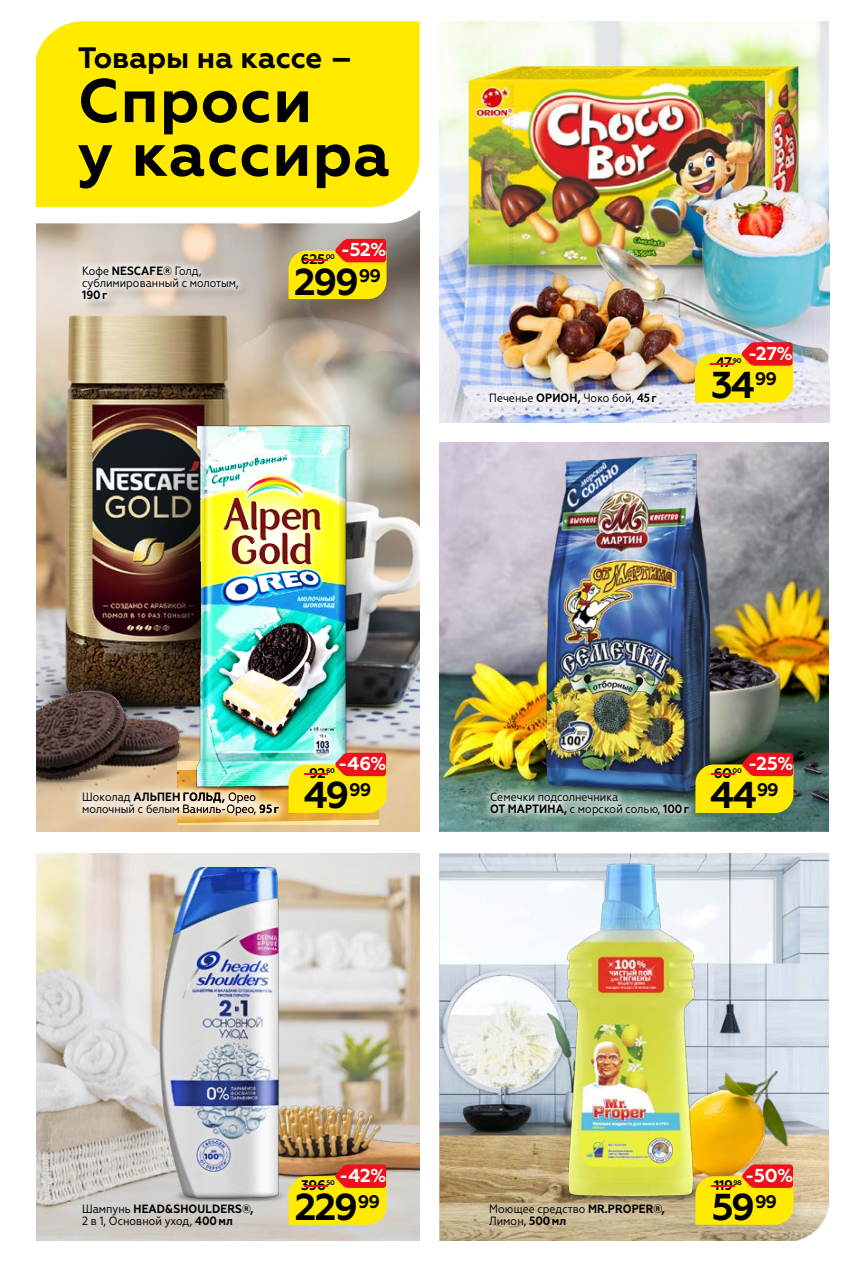
<style>
.page{position:relative;width:859px;height:1263px;background:#fff}
.page>*{position:absolute;margin:0;border:0;box-sizing:border-box;transform-origin:0 0}
.t1{font:700 61.35px/53.7px "Geometria";letter-spacing:.02em;color:#000}
.t2{font:700 37.5px "Geometria";letter-spacing:-.06em;color:#000}
.t3{font:700 29.55px "Geometria";color:#000}
.t4{font:700 18.75px "Geometria";color:#fff}
.t5{font:700 13.95px "Geometria";letter-spacing:-.03em;color:#000}
.t6{font:12px/12px "Geometria Narrow";color:#000}
.t7{font:700 12px "Geometria Narrow";color:#000}
.s1{font-weight:700}
.s2{color:#ed111c}
</style>
<div class="page">
<img style="left:439px;top:854px;width:256px;height:387px">
<img style="left:695px;top:853px;width:134px;height:388px">
<img style="left:793px;top:1061px;width:17px;height:136px">
<img style="left:547px;top:1164px;width:49px;height:48px">
<img style="left:551px;top:854px;width:159px;height:350px">
<img style="left:36px;top:223px;width:384px;height:438px">
<img style="left:36px;top:853px;width:384px;height:388px">
<img style="left:292px;top:1105px;width:128px;height:79px">
<img style="left:115px;top:661px;width:305px;height:171px">
<img style="left:439px;top:442px;width:390px;height:375px">
<img style="left:514px;top:751px;width:215px;height:81px">
<img style="left:698px;top:744px;width:97px;height:74px">
<img style="left:529px;top:452px;width:188px;height:331px">
<div style="left:36px;top:21px;width:383px;height:186px;background:#ffea00"></div>
<img style="left:171px;top:1206px;width:118px;height:3px">
<img style="left:151px;top:867px;width:141px;height:339px">
<div style="left:482px;top:783px;width:216px;height:41px;background:#fff;opacity:.75"></div>
<img style="left:247px;top:288px;width:173px;height:235px">
<svg style="left:289px;top:239px;width:98px;height:60px;background:#f1b919"></svg>
<img style="left:439px;top:144px;width:390px;height:279px">
<div style="left:81px;top:264px;width:171px;height:49px;background:#c4bcb4"></div>
<div style="left:75px;top:259px;width:170px;height:48px;background:#fff;opacity:.75"></div>
<img style="left:52px;top:299px;width:195px;height:334px">
<img style="left:596px;top:963px;width:197px;height:262px">
<img style="left:124px;top:354px;width:155px;height:279px">
<img style="left:239px;top:396px;width:155px;height:436px">
<img style="left:36px;top:633px;width:151px;height:158px">
<img style="left:178px;top:766px;width:201px;height:57px">
<img style="left:187px;top:423px;width:172px;height:357px">
<svg style="left:289px;top:1164px;width:98px;height:61px;background:#f0b413"></svg>
<div style="left:71px;top:780px;width:219px;height:46px;background:#fff;opacity:.63"></div>
<img style="left:397px;top:206px;width:185px;height:110px">
<img style="left:451px;top:222px;width:131px;height:84px">
<img style="left:463px;top:57px;width:341px;height:217px">
<img style="left:582px;top:144px;width:247px;height:243px">
<div style="left:480px;top:384px;width:186px;height:29px;background:#fff;opacity:.75"></div>
<svg style="left:695px;top:342px;width:98px;height:60px;background:#f3be24"></svg>
<svg style="left:289px;top:753px;width:98px;height:60px;background:#f1c120"></svg>
<svg style="left:695px;top:753px;width:98px;height:60px;background:#e1ac0d"></svg>
<h3 class="t3" style="left:78px;top:40px;width:277px">Товары на кассе –</h3>
<h1 class="t1" style="left:78px;top:75px;width:314px">Cпроси<br>у кассира</h1>
<p class="t6" style="left:82px;top:265px;width:158px">Кофе <span class="s1">NESCAFE®</span> Голд, сублимированный с молотым,</p>
<p class="t7" style="left:82px;top:288px;width:27px">190 г</p>
<h3 class="t4" style="left:341px;top:239px;width:47px">-52%</h3>
<h2 class="t2" style="left:294px;top:259px;width:89px">299<sup>99</sup></h2>
<p class="t5" style="left:297px;top:251px;width:40px"><span class="s2">-</span>625<sup>00</sup></p>
<p class="t6" style="left:489px;top:392px;width:169px">Печенье <span class="s1">ОРИОН,</span> Чоко бой, <span class="s1">45 г</span></p>
<h3 class="t4" style="left:748px;top:342px;width:46px">-27%</h3>
<h2 class="t2" style="left:711px;top:363px;width:68px">34<sup>99</sup></h2>
<p class="t5" style="left:703px;top:354px;width:40px"><span class="s2">-</span>47<sup>90</sup></p>
<p class="t6" style="left:82px;top:791px;width:198px">Шоколад <span class="s1">АЛЬПЕН ГОЛЬД,</span> Орео молочный с белым Ваниль-Орео, <span class="s1">95 г</span></p>
<h3 class="t4" style="left:338px;top:753px;width:50px">-46%</h3>
<h2 class="t2" style="left:304px;top:773px;width:69px">49<sup>99</sup></h2>
<p class="t5" style="left:297px;top:765px;width:40px"><span class="s2">-</span>92<sup>60</sup></p>
<p class="t6" style="left:490px;top:791px;width:201px">Семечки подсолнечника<br><span class="s1">ОТ МАРТИНА,</span> с морской солью, <span class="s1">100 г</span></p>
<h3 class="t4" style="left:748px;top:753px;width:47px">-25%</h3>
<h2 class="t2" style="left:710px;top:773px;width:70px">44<sup>99</sup></h2>
<p class="t5" style="left:703px;top:765px;width:40px"><span class="s2">-</span>60<sup>00</sup></p>
<p class="t6" style="left:82px;top:1202px;width:173px">Шампунь <span class="s1">HEAD&amp;SHOULDERS®,<br></span>2 в 1, Основной уход, <span class="s1">400 мл</span></p>
<h3 class="t4" style="left:339px;top:1164px;width:49px">-42%</h3>
<h2 class="t2" style="left:295px;top:1185px;width:87px">229<sup>99</sup></h2>
<p class="t5" style="left:297px;top:1176px;width:40px"><span class="s2">-</span>396<sup>50</sup></p>
<p class="t6" style="left:489px;top:1202px;width:177px">Моющее средство <span class="s1">MR.PROPER®,<br></span>Лимон, <span class="s1">500 мл</span></p>
<h3 class="t4" style="left:745px;top:1164px;width:50px">-50%</h3>
<h2 class="t2" style="left:712px;top:1185px;width:67px">59<sup>99</sup></h2>
<p class="t5" style="left:703px;top:1176px;width:40px"><span class="s2">-</span>119<sup>98</sup></p>
</div>
